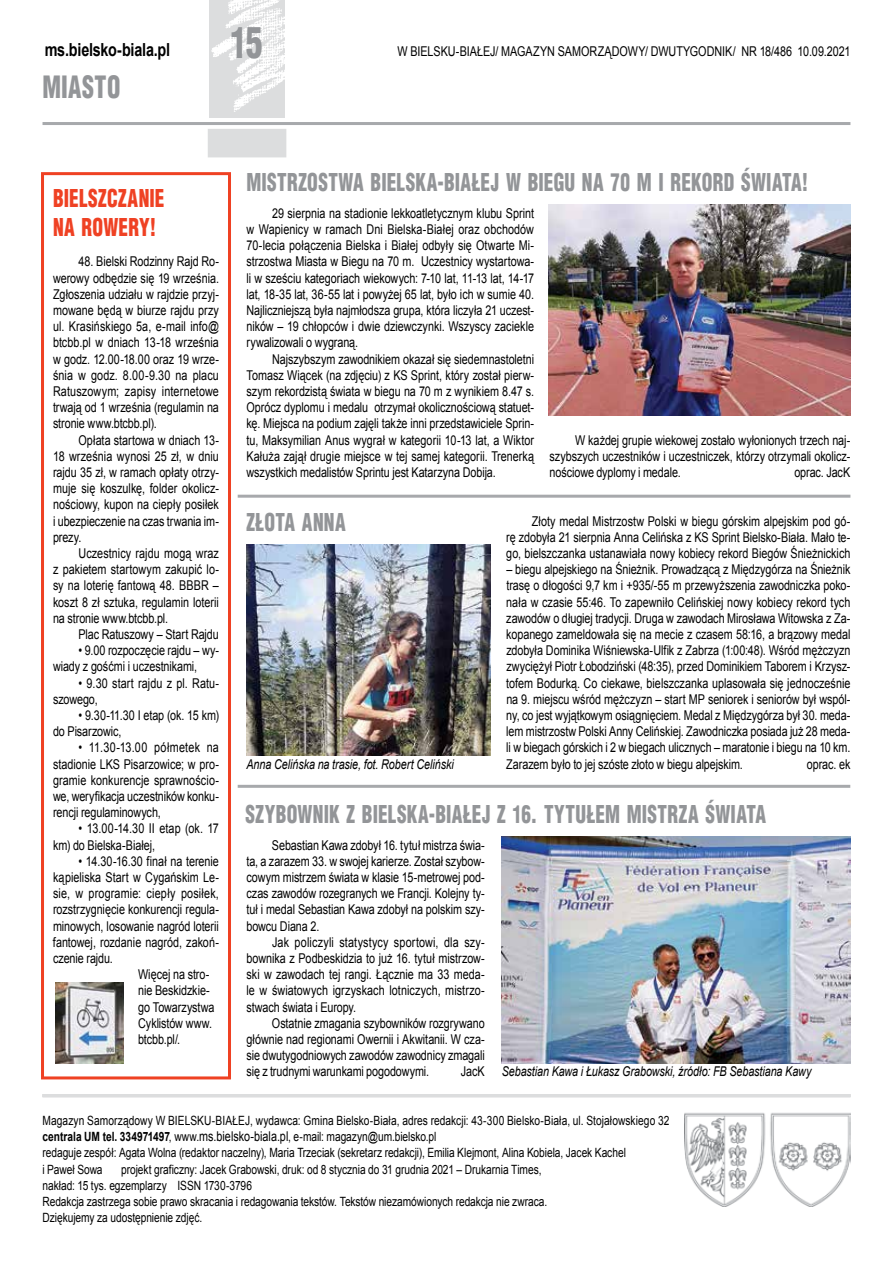
<style>
.page{position:relative;width:893px;height:1263px;background:#fff}
.page>*{position:absolute;margin:0;border:0;box-sizing:border-box;transform-origin:0 0}
.t1{font:900 42px "Switzerland Cond";color:#939598;scale:.8 1}
.t2{font:900 30px "Switzerland Cond";letter-spacing:.02em;color:#939598;scale:.8 1}
.t3{font:900 24px "Switzerland Cond";letter-spacing:.015em;color:#939598;scale:.8 1}
.t4{font:900 24px/28.8px "Switzerland Cond";letter-spacing:.01em;color:#ef4123;scale:.8 1}
.t5{font:700 18px "Arial";letter-spacing:-.015em;color:#000;scale:.8 1}
.t6{font:13.5px/16.2px "Arial";letter-spacing:-.005em;color:#000;text-align:justify;scale:.8 1}
.t7{font:italic 13.5px "Arial";letter-spacing:-.01em;color:#000;scale:.8 1}
.t8{font:12.75px/16.2px "Arial";letter-spacing:-.005em;color:#000;scale:.8 1}
.s1{font-weight:700}
.s2{font-size:13.5px}
</style>
<div class="page">
<hr style="left:43px;top:122px;width:807px;height:3px;background:#a7a9ac">
<img style="left:209px;top:0;width:76px;height:117px">
<div style="left:208px;top:129px;width:78px;height:28px;background:#dcddde"></div>
<img style="left:684px;top:1112px;width:166px;height:95px">
<hr style="left:43px;top:1094px;width:807px;height:3px;background:#dcddde">
<div style="left:41px;top:172px;width:190px;height:907px;border:3px solid #ef4123"></div>
<img style="left:55px;top:982px;width:69px;height:81px">
<img style="left:548px;top:205px;width:302px;height:210px">
<hr style="left:238px;top:495px;width:612px;height:3px;background:#a7a9ac">
<img style="left:246px;top:545px;width:245px;height:210px">
<hr style="left:238px;top:785px;width:612px;height:3px;background:#a7a9ac">
<img style="left:502px;top:836px;width:348px;height:227px">
<h3 class="t5" style="left:45px;top:37px;width:158px">ms.bielsko-biala.pl</h3>
<h2 class="t2" style="left:43px;top:68px;width:99px">MIASTO</h2>
<h1 class="t1" style="left:230px;top:16px;width:42px">15</h1>
<p class="t6" style="left:398px;top:43px;width:568px">W BIELSKU-BIAŁEJ/ MAGAZYN SAMORZĄDOWY/ DWUTYGODNIK/ NR 18/486 10.09.2021</p>
<h3 class="t4" style="left:53px;top:183px;width:141px">BIELSZCZANIE<br>NA ROWERY!</h3>
<p class="t6" style="left:53px;top:253px;width:209px;text-indent:26px">48. Bielski Rodzinny Rajd Ro&shy;werowy odbędzie się 19 września.<br>Zgłoszenia udziału w rajdzie przyj&shy;mowane będą w biurze rajdu przy ul. Krasińskiego 5a, e-mail info@ btcbb.pl w dniach 13-18 września w godz. 12.00-18.00 oraz 19 wrze&shy;śnia w godz. 8.00-9.30 na placu Ratuszowym; zapisy internetowe trwają od 1 września (regulamin na stronie www.btcbb.pl).</p>
<p class="t6" style="left:53px;top:432px;width:209px;text-indent:26px">Opłata startowa w dniach 13- 18 września wynosi 25 zł, w dniu rajdu 35 zł, w ramach opłaty otrzy&shy;muje się koszulkę, folder okolicz&shy;nościowy, kupon na ciepły posiłek i ubezpieczenie na czas trwania im&shy;prezy.</p>
<p class="t6" style="left:53px;top:545px;width:209px;text-indent:26px">Uczestnicy rajdu mogą wraz z pakietem startowym zakupić lo&shy;sy na loterię fantową 48. BBBR – koszt 8 zł sztuka, regulamin loterii na stronie www.btcbb.pl.</p>
<p class="t6" style="left:79px;top:626px;width:177px">Plac Ratuszowy – Start Rajdu</p>
<p class="t6" style="left:53px;top:642px;width:209px;text-indent:26px">• 9.00 rozpoczęcie rajdu – wy&shy;wiady z gośćmi i uczestnikami,</p>
<p class="t6" style="left:53px;top:675px;width:209px;text-indent:26px">• 9.30 start rajdu z pl. Ratu&shy;szowego,</p>
<p class="t6" style="left:53px;top:707px;width:209px;text-indent:26px">• 9.30-11.30 I etap (ok. 15 km) do Pisarzowic,</p>
<p class="t6" style="left:53px;top:739px;width:209px;text-indent:26px">• 11.30-13.00 półmetek na stadionie LKS Pisarzowice; w pro&shy;gramie konkurencje sprawnościo&shy;we, weryfikacja uczestników konku&shy;rencji regulaminowych,</p>
<p class="t6" style="left:53px;top:820px;width:209px;text-indent:26px">• 13.00-14.30 II etap (ok. 17 km) do Bielska-Białej,</p>
<p class="t6" style="left:53px;top:853px;width:209px;text-indent:26px">• 14.30-16.30 finał na terenie kąpieliska Start w Cygańskim Le&shy;sie, w programie: ciepły posiłek, rozstrzygnięcie konkurencji regula&shy;minowych, losowanie nagród loterii fantowej, rozdanie nagród, zakoń&shy;czenie rajdu.</p>
<p class="t6" style="left:138px;top:966px;width:97px;text-align:left">Więcej na stro&shy;nie Beskidzkie&shy;go Towarzystwa<br>Cyklistów www. btcbb.pl/.</p>
<h3 class="t3" style="left:246px;top:167px;width:704px">MISTRZOSTWA BIELSKA-BIAŁEJ W BIEGU NA 70 M I REKORD ŚWIATA!</h3>
<p class="t6" style="left:246px;top:205px;width:361px;text-indent:26px">29 sierpnia na stadionie lekkoatletycznym klubu Sprint w Wapienicy w ramach Dni Bielska-Białej oraz obchodów 70-lecia połączenia Bielska i Białej odbyły się Otwarte Mi&shy;strzostwa Miasta w Biegu na 70 m. Uczestnicy wystartowa&shy;li w sześciu kategoriach wiekowych: 7-10 lat, 11-13 lat, 14-17 lat, 18-35 lat, 36-55 lat i powyżej 65 lat, było ich w sumie 40.<br>Najliczniejszą była najmłodsza grupa, która liczyła 21 uczest&shy;ników – 19 chłopców i dwie dziewczynki. Wszyscy zaciekle rywalizowali o wygraną.</p>
<p class="t6" style="left:246px;top:351px;width:361px;text-indent:26px">Najszybszym zawodnikiem okazał się siedemnastoletni Tomasz Wiącek (na zdjęciu) z KS Sprint, który został pierw&shy;szym rekordzistą świata w biegu na 70 m z wynikiem 8.47 s.<br>Oprócz dyplomu i medalu otrzymał okolicznościową statuet&shy;kę. Miejsca na podium zajęli także inni przedstawiciele Sprin&shy;tu, Maksymilian Anus wygrał w kategorii 10-13 lat, a Wiktor Kałuża zajął drugie miejsce w tej samej kategorii. Trenerką wszystkich medalistów Sprintu jest Katarzyna Dobija.</p>
<p class="t6" style="left:550px;top:432px;width:377px;text-indent:26px">W każdej grupie wiekowej zostało wyłonionych trzech naj&shy;szybszych uczestników i uczestniczek, którzy otrzymali okolicz&shy;nościowe dyplomy i medale.</p>
<p class="t6" style="left:794px;top:464px;width:71px">oprac. JacK</p>
<h3 class="t3" style="left:246px;top:507px;width:126px">ZŁOTA ANNA</h3>
<p class="t6" style="left:506px;top:513px;width:432px;text-indent:26px">Złoty medal Mistrzostw Polski w biegu górskim alpejskim pod gó&shy;rę zdobyła 21 sierpnia Anna Celińska z KS Sprint Bielsko-Biała. Mało te&shy;go, bielszczanka ustanawiała nowy kobiecy rekord Biegów Śnieżnickich</p>
<p class="t6" style="left:506px;top:561px;width:432px">– biegu alpejskiego na Śnieżnik. Prowadzącą z Międzygórza na Śnieżnik trasę o dłogości 9,7 km i +935/-55 m przewyższenia zawodniczka poko&shy;nała w czasie 55:46. To zapewniło Celińskiej nowy kobiecy rekord tych zawodów o długiej tradycji. Druga w zawodach Mirosława Witowska z Za&shy;kopanego zameldowała się na mecie z czasem 58:16, a brązowy medal zdobyła Dominika Wiśniewska-Ulfik z Zabrza (1:00:48). Wśród mężczyzn zwyciężył Piotr Łobodziński (48:35), przed Dominikiem Taborem i Krzysz&shy;tofem Bodurką. Co ciekawe, bielszczanka uplasowała się jednocześnie na 9. miejscu wśród mężczyzn – start MP seniorek i seniorów był wspól&shy;ny, co jest wyjątkowym osiągnięciem. Medal z Międzygórza był 30. meda&shy;lem mistrzostw Polski Anny Celińskiej. Zawodniczka posiada już 28 meda&shy;li w biegach górskich i 2 w biegach ulicznych – maratonie i biegu na 10 km.<br>Zarazem było to jej szóste złoto w biegu alpejskim.</p>
<p class="t7" style="left:246px;top:755px;width:261px">Anna Celińska na trasie, fot. Robert Celiński</p>
<h3 class="t3" style="left:246px;top:799px;width:652px">SZYBOWNIK Z BIELSKA-BIAŁEJ Z 16. TYTUŁEM MISTRZA ŚWIATA</h3>
<p class="t6" style="left:807px;top:756px;width:56px">oprac. ek</p>
<p class="t6" style="left:246px;top:837px;width:299px;text-indent:26px">Sebastian Kawa zdobył 16. tytuł mistrza świa&shy;ta, a zarazem 33. w swojej karierze. Został szybow&shy;cowym mistrzem świata w klasie 15-metrowej pod&shy;czas zawodów rozegranych we Francji. Kolejny ty&shy;tuł i medal Sebastian Kawa zdobył na polskim szy&shy;bowcu Diana 2.</p>
<p class="t6" style="left:246px;top:934px;width:299px;text-indent:26px">Jak policzyli statystycy sportowi, dla szy&shy;bownika z Podbeskidzia to już 16. tytuł mistrzow&shy;ski w zawodach tej rangi. Łącznie ma 33 meda&shy;le w światowych igrzyskach lotniczych, mistrzo&shy;stwach świata i Europy.</p>
<p class="t6" style="left:246px;top:1015px;width:299px;text-indent:26px">Ostatnie zmagania szybowników rozgrywano głównie nad regionami Owernii i Akwitanii. W cza&shy;sie dwutygodniowych zawodów zawodnicy zmagali się z trudnymi warunkami pogodowymi.</p>
<p class="t6" style="left:461px;top:1063px;width:31px">JacK</p>
<p class="t7" style="left:502px;top:1062px;width:389px">Sebastian Kawa i Łukasz Grabowski, źródło: FB Sebastiana Kawy</p>
<p class="t8" style="left:43px;top:1112px;width:785px">Magazyn Samorządowy W BIELSKU-BIAŁEJ, wydawca: Gmina Bielsko-Biała, adres redakcji: 43-300 Bielsko-Biała, ul. Stojałowskiego 32 <span class="s1">centrala UM tel. 334971497</span>, www.<span class="s2">ms.bielsko-biala.pl</span>, e-mail: magazyn@um.bielsko.pl<br>redaguje zespół: Agata Wolna (redaktor naczelny), Maria Trzeciak (sekretarz redakcji), Emilia Klejmont, Alina Kobiela, Jacek Kachel<br>i Paweł Sowa</p>
<p class="t8" style="left:43px;top:1161px;width:632px;text-indent:79px">projekt graficzny: Jacek Grabowski, druk: od 8 stycznia do 31 grudnia 2021 – Drukarnia Times, nakład: 15 tys. egzemplarzy ISSN 1730-3796<br>Redakcja zastrzega sobie prawo skracania i redagowania tekstów. Tekstów niezamówionych redakcja nie zwraca.<br>Dziękujemy za udostępnienie zdjęć.</p>
</div>
